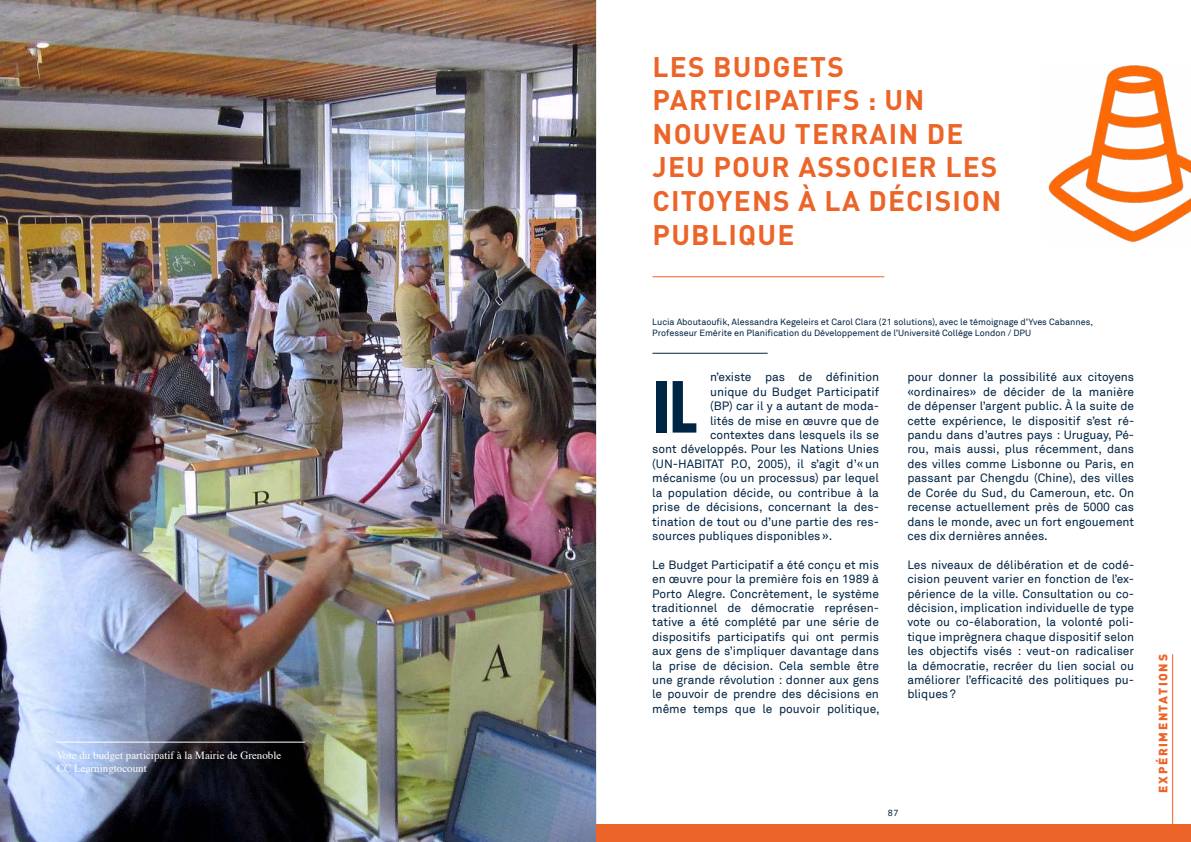
<style>
.page{position:relative;width:1191px;height:842px;background:#fff}
.page>*{position:absolute;margin:0;border:0;box-sizing:border-box;transform-origin:0 0}
.t1{font:900 72.4px "DIN Cond";color:#002444}
.t2{font:700 28px/33.6px "DIN Pro";letter-spacing:.045em;color:#ec6428}
.t3{font:12px/14.4px "Akkurat";color:#002444;text-align:justify}
.t4{font:900 12px "DIN Pro";letter-spacing:.13em;color:#ec6428}
.t5{font:11px/13.2px "Times";color:#fff}
.t6{font:9px/10.8px "Akkurat";color:#002444}
</style>
<div class="page">
<hr style="left:595px;top:0;width:1px;height:842px;background:#3c3c3b">
<div style="left:0;top:825px;width:1191px;height:17px;background:#ec6428"></div>
<img style="left:0;top:0;width:595px;height:842px">
<hr style="left:652px;top:276px;width:232px;height:1px;background:#ec6428">
<hr style="left:57px;top:742px;width:248px;height:1px;background:#fff">
<hr style="left:1172px;top:654px;width:1px;height:171px;background:#ec6428">
<hr style="left:652px;top:353px;width:115px;height:1px;background:#002444">
<img style="left:1048px;top:65px;width:143px;height:177px">
<p class="t5" style="left:57px;top:748px;width:226px">Vote du budget participatif à la Mairie de Grenoble<br>CC Learningtocount</p>
<h2 class="t2" style="left:652px;top:46px;width:350px">LES BUDGETS<br>PARTICIPATIFS : UN<br>NOUVEAU TERRAIN DE<br>JEU POUR ASSOCIER LES<br>CITOYENS À LA DÉCISION<br>PUBLIQUE</h2>
<p class="t6" style="left:652px;top:317px;width:442px">Lucia Aboutaoufik, Alessandra Kegeleirs et Carol Clara (21 solutions), avec le témoignage d’Yves Cabannes,<br>Professeur Emérite en Planification du Développement de l’Université Collège London / DPU</p>
<p class="t3" style="left:710px;top:370px;width:170px">n’existe pas de définition</p>
<p class="t3" style="left:710px;top:385px;width:170px">unique du Budget Participatif</p>
<p class="t3" style="left:710px;top:399px;width:170px">(BP) car il y a autant de moda-</p>
<p class="t3" style="left:710px;top:414px;width:170px">lités de mise en œuvre que de</p>
<p class="t3" style="left:710px;top:428px;width:170px">contextes dans lesquels ils se</p>
<p class="t3" style="left:652px;top:442px;width:228px">sont développés. Pour les Nations Unies</p>
<p class="t3" style="left:652px;top:457px;width:228px">(UN-HABITAT P.O, 2005), il s’agit d’«un</p>
<p class="t3" style="left:652px;top:471px;width:228px">mécanisme (ou un processus) par lequel</p>
<p class="t3" style="left:652px;top:486px;width:228px">la population décide, ou contribue à la</p>
<p class="t3" style="left:652px;top:500px;width:228px">prise de décisions, concernant la des-</p>
<p class="t3" style="left:652px;top:514px;width:228px">tination de tout ou d’une partie des res-</p>
<p class="t3" style="left:652px;top:529px;width:181px">sources publiques disponibles».</p>
<p class="t3" style="left:652px;top:558px;width:229px">Le Budget Participatif a été conçu et mis en œuvre pour la première fois en 1989 à Porto Alegre. Concrètement, le système traditionnel de démocratie représen&shy;tative a été complété par une série de dispositifs participatifs qui ont permis aux gens de s’impliquer davantage dans la prise de décision. Cela semble être une grande révolution : donner aux gens le pouvoir de prendre des décisions en même temps que le pouvoir politique,</p>
<h1 class="t1" style="left:652px;top:361px;width:47px">IL</h1>
<p class="t3" style="left:907px;top:370px;width:228px">pour donner la possibilité aux citoyens «ordinaires» de décider de la manière de dépenser l’argent public. À la suite de cette expérience, le dispositif s’est ré&shy;pandu dans d’autres pays : Uruguay, Pé&shy;rou, mais aussi, plus récemment, dans des villes comme Lisbonne ou Paris, en passant par Chengdu (Chine), des villes de Corée du Sud, du Cameroun, etc. On recense actuellement près de 5000 cas dans le monde, avec un fort engouement ces dix dernières années.</p>
<p class="t3" style="left:907px;top:558px;width:228px">Les niveaux de délibération et de codé&shy;cision peuvent varier en fonction de l’ex&shy;périence de la ville. Consultation ou co&shy;décision, implication individuelle de type vote ou co-élaboration, la volonté poli&shy;tique imprègnera chaque dispositif selon les objectifs visés : veut-on radicaliser la démocratie, recréer du lien social ou améliorer l’efficacité des politiques pu&shy;bliques?</p>
<p class="t6" style="left:888px;top:808px;width:12px">87</p>
<p class="t4" style="left:1152px;top:793px;width:140px;rotate:-90deg">EXPÉRIMENTATIONS</p>
</div>
